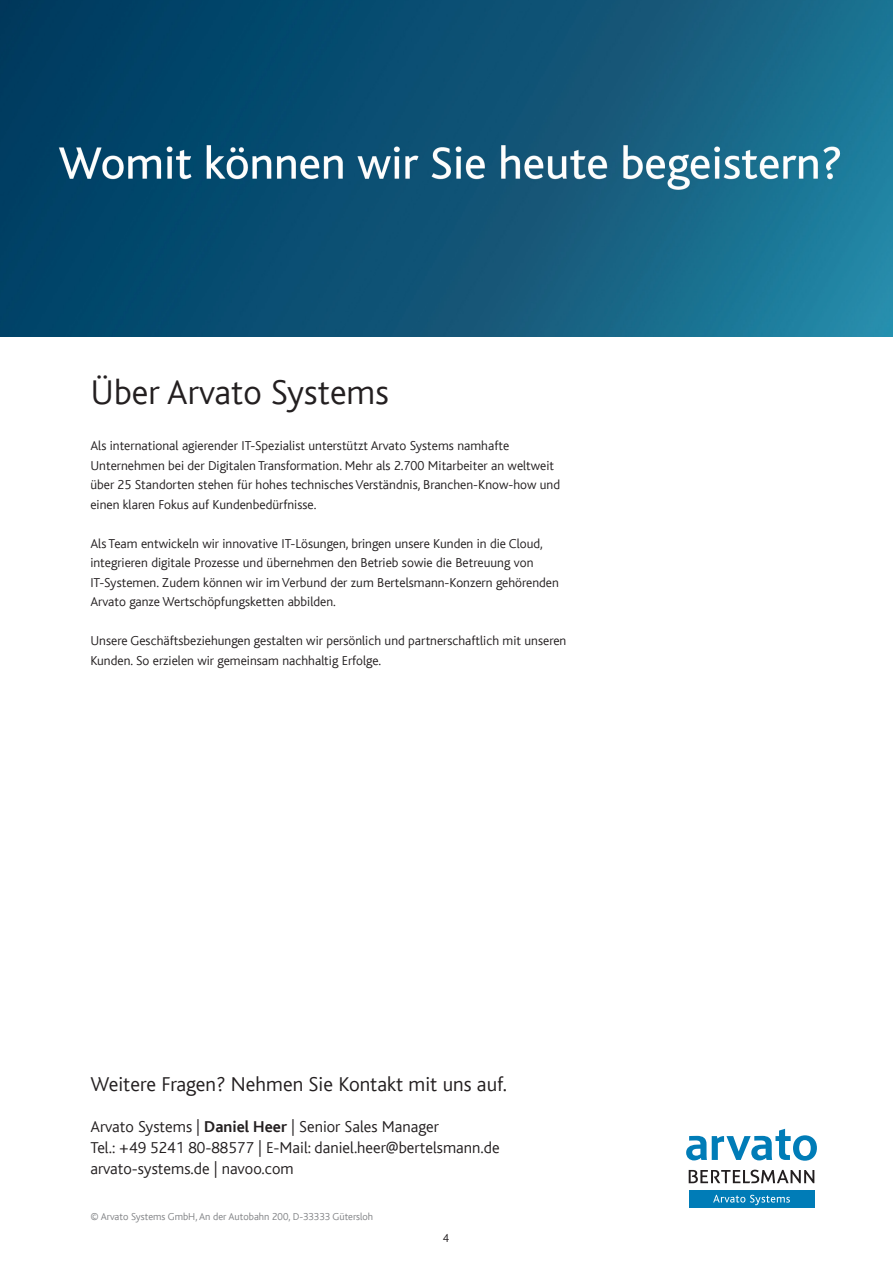
<style>
.page{position:relative;width:893px;height:1263px;background:#fff}
.page>*{position:absolute;margin:0;border:0;box-sizing:border-box;transform-origin:0 0}
.H3_grau{font:300 36px "Bliss";color:#231f20}
.H3_grau-2{font:300 21px "Bliss";color:#231f20}
.Fliesstext_grau{font:300 16.5px "Bliss";color:#231f20}
.Fliesstext_grau-2{font:300 13.5px/19.5px "Bliss";color:#231f20}
.t1{font:300 12px "Bliss";color:#231f20}
.Fliesstext_grau-3{font:300 10.5px "Bliss";color:#808285}
.s1{font-weight:700}
</style>
<div class="page">
<div style="left:689px;top:1190px;width:125px;height:18px;background:#007cb7"></div>
<svg style="left:713px;top:1195px;width:77px;height:10px"></svg>
<svg style="left:689px;top:1169px;width:125px;height:14px"></svg>
<svg style="left:686px;top:1129px;width:131px;height:32px"></svg>
<img style="left:0;top:0;width:893px;height:336px">
<p class="H3_grau" style="left:90px;top:373px;width:300px">Über Arvato Systems</p>
<p class="Fliesstext_grau-2" style="left:90px;top:436px;width:471px">Als international agierender IT-Spezialist unterstützt Arvato Systems namhafte Unternehmen bei der Digitalen Transformation. Mehr als 2.700 Mitarbeiter an weltweit über 25 Standorten stehen für hohes technisches Verständnis, Branchen-Know-how und einen klaren Fokus auf Kundenbedürfnisse.</p>
<p class="Fliesstext_grau-2" style="left:90px;top:534px;width:470px">Als Team entwickeln wir innovative IT-Lösungen, bringen unsere Kunden in die Cloud, integrieren digitale Prozesse und übernehmen den Betrieb sowie die Betreuung von IT-Systemen. Zudem können wir im Verbund der zum Bertelsmann-Konzern gehörenden Arvato ganze Wertschöpfungsketten abbilden.</p>
<p class="Fliesstext_grau-2" style="left:90px;top:631px;width:478px">Unsere Geschäftsbeziehungen gestalten wir persönlich und partnerschaftlich mit unseren<br>Kunden. So erzielen wir gemeinsam nachhaltig Erfolge.</p>
<p class="H3_grau-2" style="left:90px;top:1073px;width:418px">Weitere Fragen? Nehmen Sie Kontakt mit uns auf.</p>
<p class="Fliesstext_grau" style="left:90px;top:1118px;width:350px">Arvato Systems | <span class="s1">Daniel Heer</span> | Senior Sales Manager</p>
<p class="Fliesstext_grau" style="left:90px;top:1139px;width:411px">Tel.: +49 5241 80-88577 | E-Mail: daniel.heer@bertelsmann.de</p>
<p class="Fliesstext_grau" style="left:90px;top:1160px;width:205px">arvato-systems.de | navoo.com</p>
<p class="Fliesstext_grau-3" style="left:90px;top:1211px;width:284px">© Arvato Systems GmbH, An der Autobahn 200, D-33333 Gütersloh</p>
<p class="t1" style="left:443px;top:1231px;width:8px">4</p>
</div>
